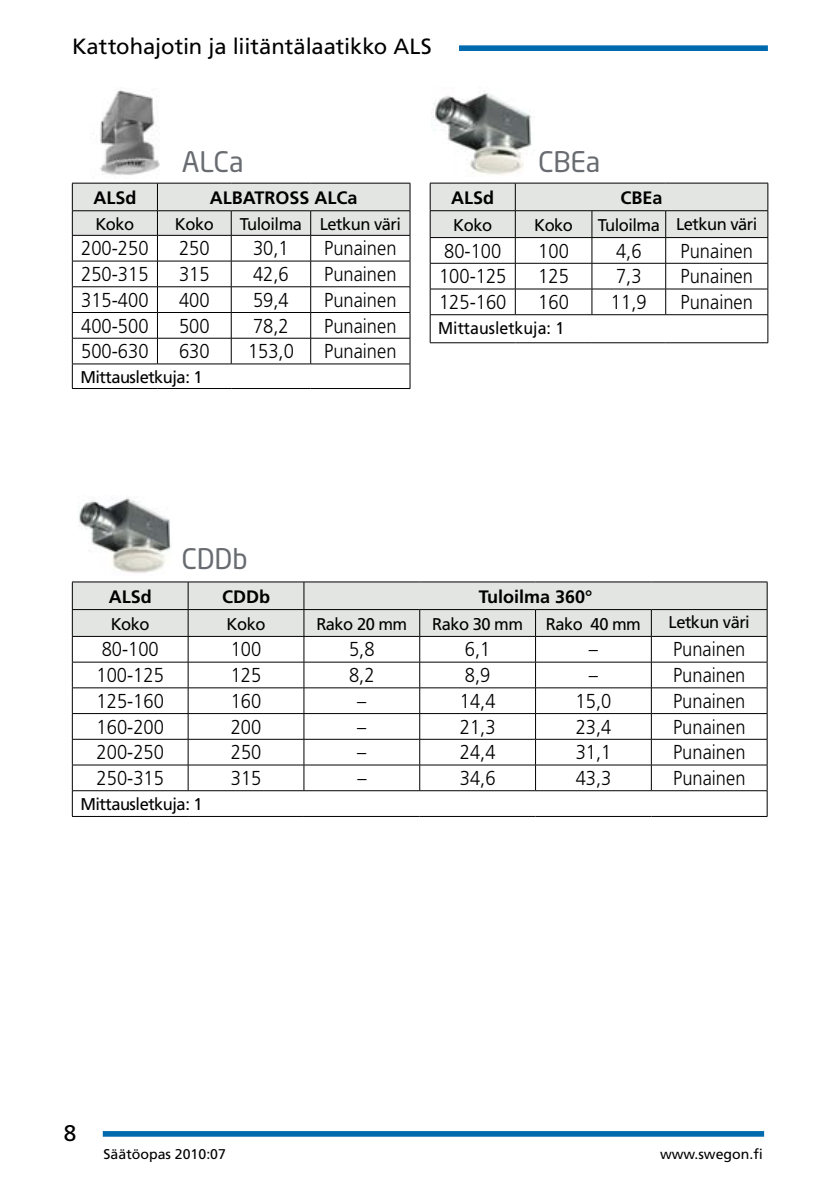
<style>
.page{position:relative;width:840px;height:1191px;background:#fff}
.page>*{position:absolute;margin:0;border:0;box-sizing:border-box;transform-origin:0 0}
.t1{font:28px "Neo Sans Std";color:#686c71}
.t2{font:22.6px "Frutiger";color:#000}
.t3{font:22px "Frutiger";letter-spacing:-.005em;color:#000}
.t4{font:300 20.2px "Frutiger";color:#000;scale:.91 1}
.t5{font:700 18px "Frutiger";color:#000}
.t6{font:17px "Frutiger";letter-spacing:-.03em;color:#000}
.t7{font:17px "Frutiger";color:#000;scale:.94 1}
.t8{font:14.2px "Frutiger";color:#000}
</style>
<div class="page">
<div style="left:103px;top:1131px;width:660px;height:5px;background:#006aaf"></div>
<div style="left:72px;top:45px;width:695px;height:6px;background:#006aaf"></div>
<div style="left:72px;top:37px;width:386px;height:28px;background:#fff"></div>
<hr style="left:72px;top:581px;width:116px;height:1px;background:#000">
<hr style="left:188px;top:581px;width:116px;height:1px;background:#000">
<hr style="left:304px;top:581px;width:115px;height:1px;background:#000">
<hr style="left:419px;top:581px;width:116px;height:1px;background:#000">
<hr style="left:535px;top:581px;width:116px;height:1px;background:#000">
<hr style="left:651px;top:581px;width:116px;height:1px;background:#000">
<svg style="left:72px;top:582px;width:695px;height:234px"></svg>
<hr style="left:72px;top:816px;width:116px;height:1px;background:#000">
<hr style="left:188px;top:816px;width:116px;height:1px;background:#000">
<hr style="left:304px;top:816px;width:115px;height:1px;background:#000">
<hr style="left:419px;top:816px;width:116px;height:1px;background:#000">
<hr style="left:535px;top:816px;width:116px;height:1px;background:#000">
<hr style="left:651px;top:816px;width:116px;height:1px;background:#000">
<img style="left:431px;top:93px;width:101px;height:82px">
<img style="left:79px;top:497px;width:92px;height:76px">
<svg style="left:72px;top:183px;width:338px;height:205px"></svg>
<hr style="left:72px;top:388px;width:85px;height:1px;background:#000">
<hr style="left:157px;top:388px;width:74px;height:1px;background:#000">
<hr style="left:231px;top:388px;width:79px;height:1px;background:#000">
<hr style="left:310px;top:388px;width:100px;height:1px;background:#000">
<img style="left:99px;top:90px;width:61px;height:85px">
<hr style="left:429px;top:342px;width:86px;height:1px;background:#000">
<hr style="left:515px;top:342px;width:76px;height:1px;background:#000">
<hr style="left:591px;top:342px;width:74px;height:1px;background:#000">
<hr style="left:665px;top:342px;width:102px;height:1px;background:#000">
<svg style="left:429px;top:183px;width:339px;height:159px"></svg>
<hr style="left:665px;top:314px;width:102px;height:1px;background:#000">
<p class="t3" style="left:72px;top:33px;width:361px">Kattohajotin ja liitäntälaatikko ALS</p>
<h1 class="t1" style="left:182px;top:144px;width:63px">ALCa</h1>
<p class="t5" style="left:93px;top:187px;width:45px">ALSd</p>
<p class="t5" style="left:210px;top:187px;width:149px">ALBATROSS ALCa</p>
<p class="t6" style="left:95px;top:214px;width:40px">Koko</p>
<p class="t6" style="left:175px;top:214px;width:40px">Koko</p>
<p class="t6" style="left:240px;top:214px;width:162px">Tuloilma Letkun väri</p>
<p class="t4" style="left:81px;top:237px;width:75px">200-250</p>
<p class="t4" style="left:179px;top:237px;width:35px">250</p>
<p class="t4" style="left:253px;top:237px;width:41px">30,1</p>
<p class="t4" style="left:324px;top:237px;width:81px">Punainen</p>
<p class="t4" style="left:81px;top:263px;width:75px">250-315</p>
<p class="t4" style="left:179px;top:263px;width:35px">315</p>
<p class="t4" style="left:253px;top:263px;width:41px">42,6</p>
<p class="t4" style="left:324px;top:263px;width:81px">Punainen</p>
<p class="t4" style="left:81px;top:288px;width:75px">315-400</p>
<p class="t4" style="left:179px;top:288px;width:35px">400</p>
<p class="t4" style="left:253px;top:288px;width:41px">59,4</p>
<p class="t4" style="left:324px;top:288px;width:81px">Punainen</p>
<p class="t4" style="left:81px;top:314px;width:75px">400-500</p>
<p class="t4" style="left:179px;top:314px;width:35px">500</p>
<p class="t4" style="left:253px;top:314px;width:41px">78,2</p>
<p class="t4" style="left:324px;top:314px;width:81px">Punainen</p>
<p class="t4" style="left:81px;top:340px;width:75px">500-630</p>
<p class="t4" style="left:179px;top:340px;width:35px">630</p>
<p class="t4" style="left:248px;top:340px;width:52px">153,0</p>
<p class="t4" style="left:324px;top:340px;width:81px">Punainen</p>
<p class="t6" style="left:80px;top:367px;width:124px">Mittausletkuja: 1</p>
<h1 class="t1" style="left:537px;top:144px;width:64px">CBEa</h1>
<p class="t5" style="left:451px;top:187px;width:45px">ALSd</p>
<p class="t5" style="left:620px;top:187px;width:44px">CBEa</p>
<p class="t6" style="left:453px;top:215px;width:40px">Koko</p>
<p class="t6" style="left:534px;top:215px;width:40px">Koko</p>
<p class="t6" style="left:597px;top:214px;width:161px">Tuloilma Letkun väri</p>
<p class="t4" style="left:444px;top:239px;width:64px">80-100</p>
<p class="t4" style="left:538px;top:239px;width:35px">100</p>
<p class="t4" style="left:615px;top:239px;width:29px">4,6</p>
<p class="t4" style="left:680px;top:239px;width:81px">Punainen</p>
<p class="t4" style="left:439px;top:265px;width:75px">100-125</p>
<p class="t4" style="left:538px;top:265px;width:35px">125</p>
<p class="t4" style="left:615px;top:265px;width:29px">7,3</p>
<p class="t4" style="left:680px;top:265px;width:81px">Punainen</p>
<p class="t4" style="left:439px;top:291px;width:75px">125-160</p>
<p class="t4" style="left:538px;top:291px;width:35px">160</p>
<p class="t4" style="left:610px;top:291px;width:41px">11,9</p>
<p class="t4" style="left:680px;top:291px;width:81px">Punainen</p>
<p class="t7" style="left:438px;top:318px;width:136px">Mittausletkuja: 1</p>
<h1 class="t1" style="left:181px;top:541px;width:68px">CDDb</h1>
<p class="t5" style="left:109px;top:586px;width:45px">ALSd</p>
<p class="t5" style="left:222px;top:586px;width:49px">CDDb</p>
<p class="t5" style="left:478px;top:586px;width:115px">Tuloilma 360°</p>
<p class="t6" style="left:111px;top:613px;width:40px">Koko</p>
<p class="t6" style="left:226px;top:613px;width:40px">Koko</p>
<p class="t6" style="left:316px;top:613px;width:92px">Rako 20 mm</p>
<p class="t6" style="left:432px;top:613px;width:92px">Rako 30 mm</p>
<p class="t6" style="left:545px;top:613px;width:96px">Rako 40 mm</p>
<p class="t6" style="left:668px;top:612px;width:83px">Letkun väri</p>
<p class="t4" style="left:102px;top:638px;width:64px">80-100</p>
<p class="t4" style="left:230px;top:638px;width:35px">100</p>
<p class="t4" style="left:349px;top:638px;width:29px">5,8</p>
<p class="t4" style="left:464px;top:638px;width:29px">6,1</p>
<p class="t4" style="left:588px;top:638px;width:12px">–</p>
<p class="t4" style="left:672px;top:638px;width:81px">Punainen</p>
<p class="t4" style="left:96px;top:664px;width:75px">100-125</p>
<p class="t4" style="left:230px;top:664px;width:35px">125</p>
<p class="t4" style="left:349px;top:664px;width:29px">8,2</p>
<p class="t4" style="left:464px;top:664px;width:29px">8,9</p>
<p class="t4" style="left:588px;top:664px;width:12px">–</p>
<p class="t4" style="left:672px;top:664px;width:81px">Punainen</p>
<p class="t4" style="left:96px;top:689px;width:75px">125-160</p>
<p class="t4" style="left:231px;top:689px;width:35px">160</p>
<p class="t4" style="left:357px;top:689px;width:12px">–</p>
<p class="t4" style="left:459px;top:689px;width:41px">14,4</p>
<p class="t4" style="left:575px;top:689px;width:41px">15,0</p>
<p class="t4" style="left:672px;top:689px;width:81px">Punainen</p>
<p class="t4" style="left:97px;top:715px;width:75px">160-200</p>
<p class="t4" style="left:231px;top:715px;width:35px">200</p>
<p class="t4" style="left:357px;top:715px;width:12px">–</p>
<p class="t4" style="left:459px;top:715px;width:41px">21,3</p>
<p class="t4" style="left:575px;top:715px;width:41px">23,4</p>
<p class="t4" style="left:672px;top:715px;width:81px">Punainen</p>
<p class="t4" style="left:97px;top:741px;width:75px">200-250</p>
<p class="t4" style="left:231px;top:741px;width:35px">250</p>
<p class="t4" style="left:357px;top:741px;width:12px">–</p>
<p class="t4" style="left:459px;top:741px;width:41px">24,4</p>
<p class="t4" style="left:575px;top:741px;width:41px">31,1</p>
<p class="t4" style="left:672px;top:741px;width:81px">Punainen</p>
<p class="t4" style="left:97px;top:766px;width:75px">250-315</p>
<p class="t4" style="left:231px;top:766px;width:35px">315</p>
<p class="t4" style="left:357px;top:766px;width:12px">–</p>
<p class="t4" style="left:459px;top:766px;width:41px">34,6</p>
<p class="t4" style="left:575px;top:766px;width:41px">43,3</p>
<p class="t4" style="left:672px;top:766px;width:81px">Punainen</p>
<p class="t6" style="left:80px;top:793px;width:124px">Mittausletkuja: 1</p>
<p class="t2" style="left:64px;top:1119px;width:14px">8</p>
<p class="t8" style="left:103px;top:1145px;width:124px">Säätöopas 2010:07</p>
<p class="t8" style="left:659px;top:1145px;width:104px">www.swegon.fi</p>
</div>
